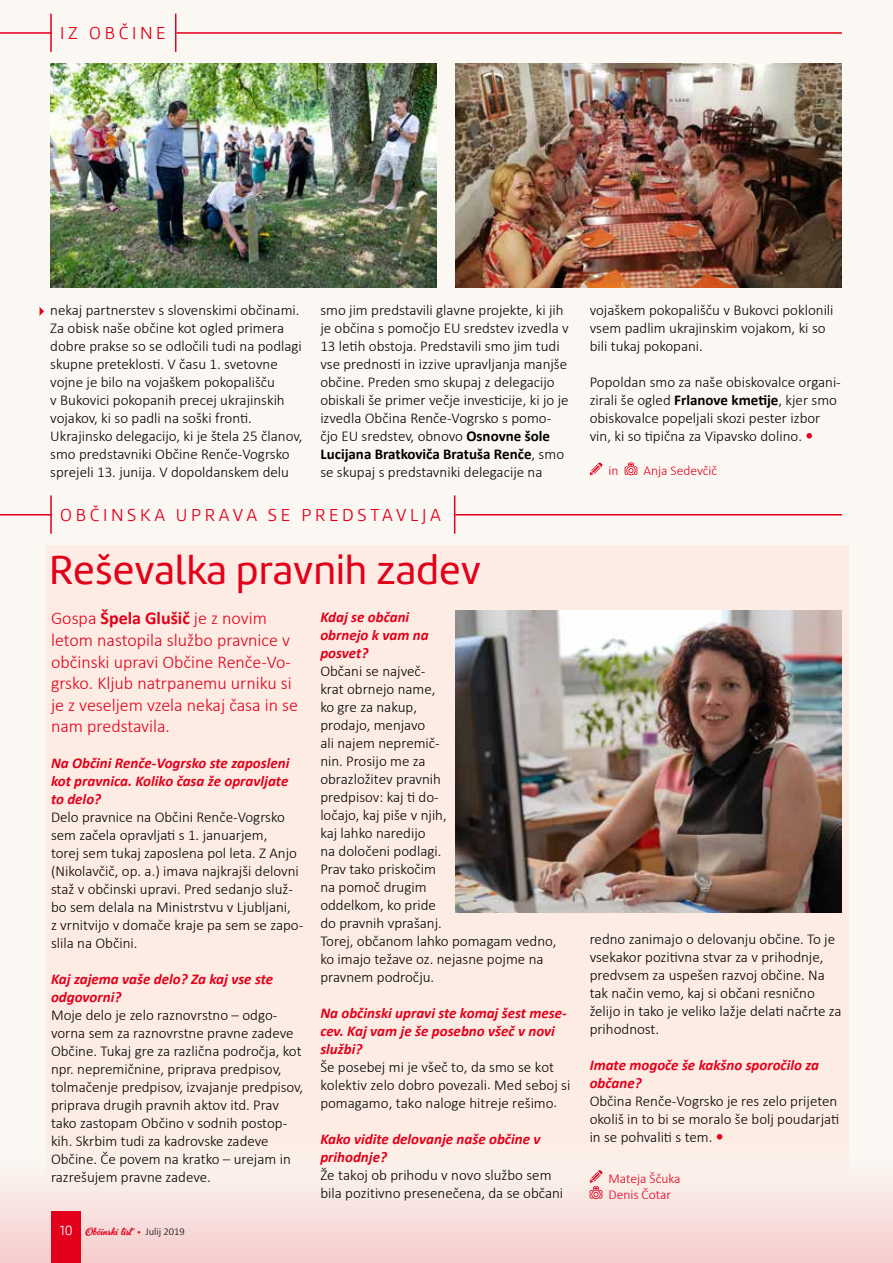
<style>
.page{position:relative;width:893px;height:1263px;background:#fbf8f3}
.page>*{position:absolute;margin:0;border:0;box-sizing:border-box;transform-origin:0 0}
.t1{font:42px "Marine";letter-spacing:.005em;color:#e2001a}
.t2{font:300 18px/21.6px "Calibri";color:#e2001a}
.t3{font:300 18px "Marine";letter-spacing:.2em;color:#e2001a}
.t4{font:300 15px/18px "Calibri";color:#000}
.t5{font:italic 700 15px/18px "Calibri";color:#e2001a}
.t6{font:300 13.5px/16.2px "Calibri";color:#e2001a}
.t7{font:10.5px "Gelato Script";color:#e2001a}
.s1{font-weight:700}
.s2{font-family:"Marine";font-weight:300;font-size:13.8px;color:#fff}
.s3{font-family:"Source Sans Pro"}
.s4{font-family:"Calibri";font-weight:300;color:#000}
</style>
<div class="page">
<div style="left:0;top:1140px;width:893px;height:123px;background:linear-gradient(to bottom,#fbfef8,#f6cdcd)"></div>
<div style="left:51px;top:1212px;width:30px;height:51px;background:#e2001a"></div>
<hr style="left:50px;top:14px;width:2px;height:38px;background:#e2001a">
<hr style="left:175px;top:14px;width:1px;height:38px;background:#e2001a">
<hr style="left:0;top:32px;width:52px;height:2px;background:#e2001a">
<hr style="left:176px;top:32px;width:666px;height:2px;background:#e2001a">
<div style="left:46px;top:545px;width:802px;height:654px;background:#fdece4"></div>
<img style="left:50px;top:64px;width:387px;height:224px">
<img style="left:455px;top:64px;width:386px;height:224px">
<img style="left:455px;top:611px;width:387px;height:302px">
<svg style="left:590px;top:1170px;width:12px;height:29px"></svg>
<svg style="left:590px;top:462px;width:12px;height:13px"></svg>
<svg style="left:625px;top:462px;width:12px;height:13px"></svg>
<svg style="left:40px;top:307px;width:4px;height:9px"></svg>
<hr style="left:50px;top:495px;width:2px;height:39px;background:#e2001a">
<hr style="left:454px;top:495px;width:1px;height:39px;background:#e2001a">
<hr style="left:0;top:514px;width:52px;height:1px;background:#e2001a">
<hr style="left:455px;top:514px;width:387px;height:1px;background:#e2001a">
<p class="t3" style="left:60px;top:22px;width:107px">IZ OBČINE</p>
<p class="t4" style="left:50px;top:301px;width:254px">nekaj partnerstev s slovenskimi občinami.<br>Za obisk naše občine kot ogled primera dobre prakse so se odločili tudi na podlagi skupne preteklosti. V času 1. svetovne vojne je bilo na vojaškem pokopališču<br>v Bukovici pokopanih precej ukrajinskih vojakov, ki so padli na soški fronti.<br>U krajinsko delegacijo, ki je štela 25 članov, smo predstavniki Občine Renče-Vogrsko sprejeli 13. junija. V dopoldanskem delu</p>
<p class="t4" style="left:320px;top:301px;width:250px">smo jim predstavili glavne projekte, ki jih je občina s pomočjo EU sredstev izvedla v 13 letih obstoja. Predstavili smo jim tudi vse prednosti in izzive upravljanja manjše občine. Preden smo skupaj z delegacijo obiskali še primer večje investicije, ki jo je izvedla Občina Renče-Vogrsko s pomo&shy;čjo EU sredstev, obnovo <span class="s1">Osnovne šole Lucijana Bratkoviča Bratuša Renče</span>, smo se skupaj s predstavniki delegacije na</p>
<p class="t4" style="left:590px;top:301px;width:245px">vojaškem pokopališču v Bukovci poklonili vsem padlim ukrajinskim vojakom, ki so bili tukaj pokopani.</p>
<p class="t4" style="left:590px;top:373px;width:253px">Popoldan smo za naše obiskovalce organi&shy;zirali še ogled <span class="s1">Frlanove kmetije</span>, kjer smo obiskovalce popeljali skozi pester izbor vin, ki so tipična za Vipavsko dolino.</p>
<p class="t6" style="left:608px;top:463px;width:12px">in</p>
<p class="t6" style="left:643px;top:463px;width:75px">Anja Sedevčič</p>
<p class="t3" style="left:60px;top:504px;width:382px">OBČINSKA UPRAVA SE PREDSTAVLJA</p>
<h1 class="t1" style="left:49px;top:543px;width:434px">Reševalka pravnih zadev</h1>
<p class="t5" style="left:320px;top:608px;width:110px">Kdaj se občani obrnejo k vam na posvet?</p>
<p class="t4" style="left:320px;top:662px;width:238px">Občani se največ-<br>krat obrnejo name,<br>ko gre za nakup,<br>prodajo, menjavo<br>ali najem nepremič-<br>nin. Prosijo me za<br>obrazložitev pravnih<br>predpisov: kaj ti do-<br>ločajo, kaj piše v njih,<br>kaj lahko naredijo<br>na določeni podlagi.<br>Prav tako priskočim<br>na pomoč drugim<br>oddelkom, ko pride<br>do pravnih vprašanj.<br>Torej, občanom lahko pomagam vedno, ko imajo težave oz. nejasne pojme na pravnem področju.</p>
<p class="t5" style="left:320px;top:1004px;width:248px">Na občinski upravi ste komaj šest mese&shy;cev. Kaj vam je še posebno všeč v novi službi?</p>
<p class="t4" style="left:320px;top:1058px;width:251px">Še posebej mi je všeč to, da smo se kot kolektiv zelo dobro povezali. M ed seboj si pomagamo, tako naloge hitreje rešimo.</p>
<p class="t5" style="left:320px;top:1130px;width:222px">Kako vidite delovanje naše občine v prihodnje?</p>
<p class="t4" style="left:320px;top:1166px;width:244px">Že takoj ob prihodu v novo službo sem bila pozitivno presenečena, da se občani</p>
<p class="t2" style="left:51px;top:607px;width:249px">Gospa <span class="s1">Špela Glušič</span> je z novim letom nastopila službo pravnice v občinski upravi Občine Renče-Vo&shy;grsko. Kljub natrpanemu urniku si je z veseljem vzela nekaj časa in se nam predstavila.</p>
<p class="t5" style="left:51px;top:754px;width:240px;text-align:justify">Na Občini Renče-Vogrsko ste zaposleni kot pravnica. Koliko časa že opravljate to delo?</p>
<p class="t4" style="left:51px;top:808px;width:254px">Delo pravnice na Občini Renče-Vogrsko sem začela opravljati s 1. januarjem,<br>torej sem tukaj zaposlena pol leta. Z Anjo (N ikolavčič, op. a.) imava najkrajši delovni staž v občinski upravi. Pred sedanjo služ&shy;bo sem delala na M inistrstvu v Ljubljani,<br>z vrnitvijo v domače kraje pa sem se zapo&shy;slila na Občini.</p>
<p class="t5" style="left:51px;top:970px;width:224px">Kaj zajema vaše delo? Za kaj vse ste odgovorni?</p>
<p class="t4" style="left:51px;top:1006px;width:254px">Moje delo je zelo raznovrstno – odgo&shy;vorna sem za raznovrstne pravne zadeve Občine. Tukaj gre za različna področja, kot npr. nepremičnine, priprava predpisov, tolmačenje predpisov, izvajanje predpisov, priprava drugih pravnih aktov itd. Prav tako zastopam Občino v sodnih postop&shy;kih. Skrbim tudi za kadrovske zadeve Občine. Če povem na kratko – urejam in razrešujem pravne zadeve.</p>
<p class="t7" style="left:60px;top:1225px;width:126px"><span class="s2">10</span> Občinski list <span class="s3">•</span> <span class="s4">Julij 2019</span></p>
<p class="t4" style="left:590px;top:930px;width:253px">redno zanimajo o delovanju občine. To je vsekakor pozitivna stvar za v prihodnje, predvsem za uspešen razvoj občine. N a tak način vemo, kaj si občani resnično želijo in tako je veliko lažje delati načrte za prihodnost.</p>
<p class="t5" style="left:590px;top:1056px;width:231px">Imate mogoče še kakšno sporočilo za občane?</p>
<p class="t4" style="left:590px;top:1092px;width:251px">Občina Renče-Vogrsko je res zelo prijeten okoliš in to bi se moralo še bolj poudarjati in se pohvaliti s tem.</p>
<p class="t6" style="left:608px;top:1170px;width:74px">M ateja Ščuka<br>Denis Čotar</p>
</div>
